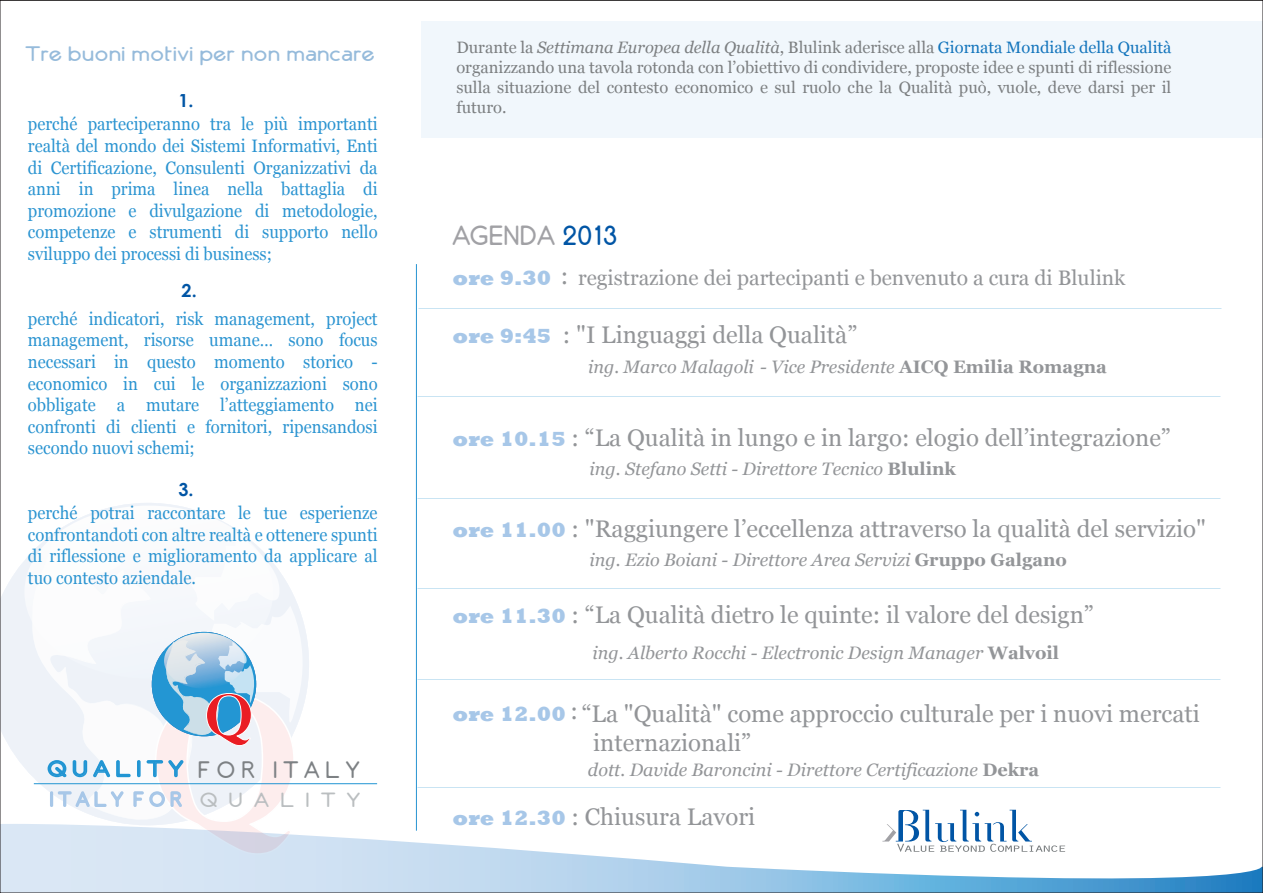
<style>
.page{position:relative;width:1263px;height:893px;background:#fff}
.page>*{position:absolute;margin:0;border:0;box-sizing:border-box;transform-origin:0 0}
.t1{font:27.75px "AR Techni";color:#a1a1a5}
.t2{font:24px/28.8px "Georgia";color:#939598}
.t3{font:23.85px "AR Techni";color:#7d8184}
.t4{font:22.2px "AR Techni";color:#2195d3;scale:1.11 1}
.t5{font:21px "Georgia";color:#939598}
.t6{font:21px "AR Techni";color:#96bbdb;scale:1.13 1}
.t7{font:800 21px "Rockwell";color:#a7c7e8}
.t8{font:20.55px "AR Techni";color:#babec0;scale:1.11 1}
.t9{font:18px/21.6px "Georgia";color:#2b94d1;text-align:justify;scale:.92 1}
.t10{font:italic 18px "Georgia";color:#939598}
.t11{font:700 18px "Century Gothic";color:#0155a5}
.t12{font:16.5px/19.8px "Georgia";color:#7c7f81;text-align:justify}
.s1{font-style:italic}
.s2{color:#1576bd}
.s3{color:#0155a5}
.s4{font-family:"Rockwell";font-weight:800;font-size:21px;color:#a7c7e8}
.s5{font-weight:700;font-style:normal}
</style>
<div class="page">
<div style="left:421px;top:21px;width:842px;height:117px;background:#f1f7fc"></div>
<svg style="left:2px;top:824px;width:1259px;height:67px"></svg>
<hr style="left:34px;top:783px;width:343px;height:1px;background:#2195d3">
<svg style="left:2px;top:503px;width:307px;height:352px"></svg>
<svg style="left:882px;top:810px;width:183px;height:42px"></svg>
<p class="t6" style="left:26px;top:41px;width:310px">Tre buoni motivi per non mancare</p>
<p class="t11" style="left:178px;top:87px;width:17px">1.</p>
<p class="t9" style="left:28px;top:113px;width:382px">perché parteciperanno tra le più importanti realtà del mondo dei Sistemi Informativi, Enti di Certificazione, Consulenti Organizzativi da anni in prima linea nella battaglia di promozione e divulgazione di metodologie, competenze e strumenti di supporto nello sviluppo dei processi di business;</p>
<p class="t11" style="left:182px;top:277px;width:17px">2.</p>
<p class="t9" style="left:28px;top:308px;width:382px">perché indicatori, risk management, project management, risorse umane… sono focus necessari in questo momento storico - economico in cui le organizzazioni sono obbligate a mutare l’atteggiamento nei confronti di clienti e fornitori, ripensandosi secondo nuovi schemi;</p>
<p class="t11" style="left:178px;top:476px;width:17px">3.</p>
<p class="t9" style="left:28px;top:502px;width:382px">perché potrai raccontare le tue esperienze confrontandoti con altre realtà e ottenere spunti di riflessione e miglioramento da applicare al tuo contesto aziendale.</p>
<p class="t12" style="left:456px;top:38px;width:717px">Durante la <span class="s1">Settimana Europea della Qualità</span>, Blulink aderisce alla <span class="s2">Giornata Mondiale della Qualità </span>organizzando una tavola rotonda con l’obiettivo di condividere, proposte idee e spunti di riflessione sulla situazione del contesto economico e sul ruolo che la Qualità può, vuole, deve darsi per il futuro.</p>
<h1 class="t1" style="left:453px;top:219px;width:167px">AGENDA <span class="s3">2013</span></h1>
<p class="t7" style="left:453px;top:266px;width:100px">ore 9.30</p>
<p class="t5" style="left:578px;top:266px;width:549px">registrazione dei partecipanti e benvenuto a cura di Blulink</p>
<h2 class="t2" style="left:453px;top:320px;width:406px"><span class="s4">ore 9:45</span> : "I Linguaggi della Qualità”</h2>
<p class="t10" style="left:588px;top:357px;width:520px">ing. Marco Malagoli - Vice Presidente <span class="s5">AICQ Emilia Romagna</span></p>
<h2 class="t2" style="left:561px;top:261px;width:9px">:</h2>
<h2 class="t2" style="left:453px;top:423px;width:720px"><span class="s4">ore 10.15</span> : “La Qualità in lungo e in largo: elogio dell’integrazione”</h2>
<p class="t10" style="left:590px;top:458px;width:368px">ing. Stefano Setti - Direttore Tecnico <span class="s5">Blulink</span></p>
<h2 class="t2" style="left:453px;top:514px;width:755px"><span class="s4">ore 11.00</span> : "Raggiungere l’eccellenza attraverso la qualità del servizio"</h2>
<p class="t10" style="left:590px;top:549px;width:479px">ing. Ezio Boiani - Direttore Area Servizi <span class="s5">Gruppo Galgano</span></p>
<h2 class="t2" style="left:453px;top:601px;width:643px"><span class="s4">ore 11.30</span> : “La Qualità dietro le quinte: il valore del design”</h2>
<p class="t10" style="left:592px;top:642px;width:468px">ing. Alberto Rocchi - Electronic Design Manager <span class="s5">Walvoil</span></p>
<h2 class="t2" style="left:593px;top:699px;width:608px;text-indent:-141px"><span class="s4">ore 12.00</span> “La "Qualità" come approccio culturale per i nuovi mercati internazionali”</h2>
<h2 class="t2" style="left:570px;top:696px;width:9px">:</h2>
<p class="t4" style="left:48px;top:755px;width:123px">Q U A L I T Y</p>
<h3 class="t3" style="left:198px;top:755px;width:163px">F O R I T A L Y</h3>
<p class="t10" style="left:588px;top:759px;width:453px">dott. Davide Baroncini - Direttore Certificazione <span class="s5">Dekra</span></p>
<p class="t8" style="left:200px;top:787px;width:145px">Q U A L I T Y</p>
<h2 class="t2" style="left:453px;top:802px;width:304px"><span class="s4">ore 12.30</span> : Chiusura Lavori</h2>
</div>
